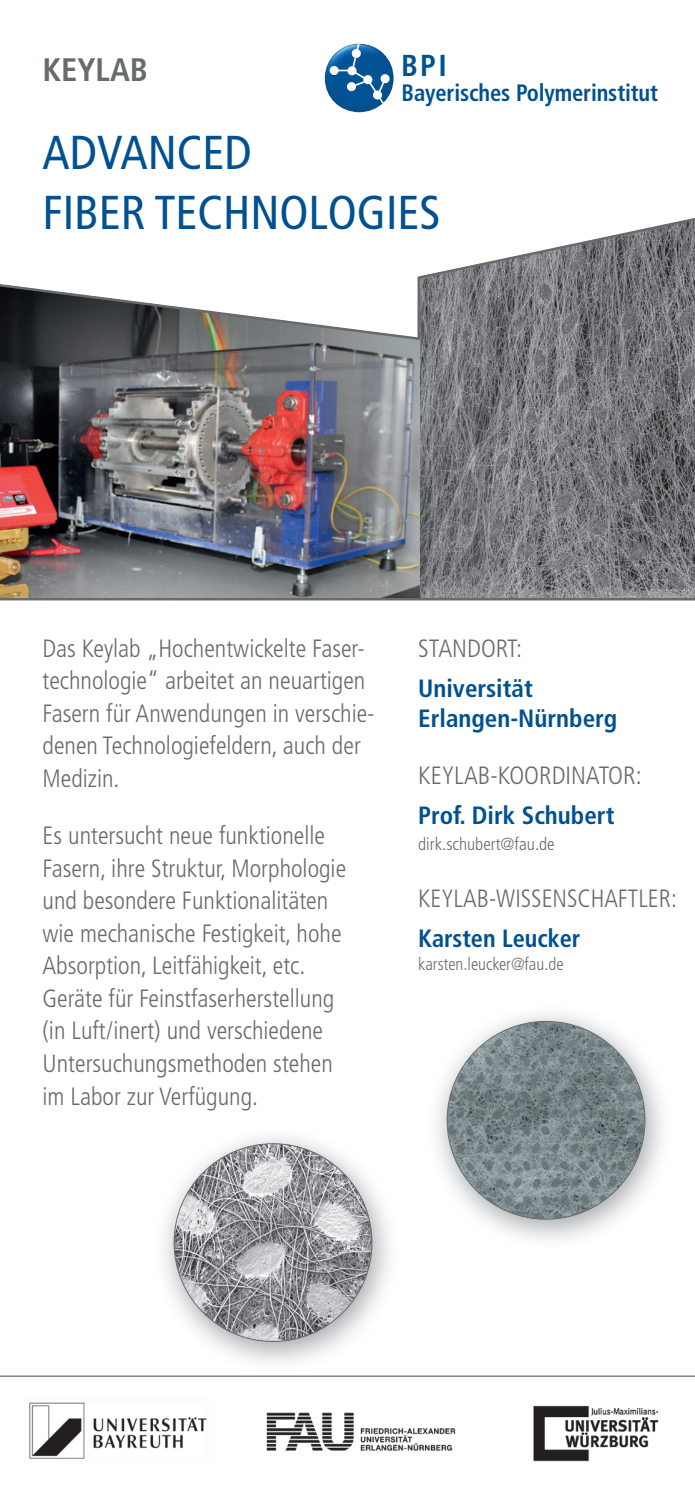
<style>
.page{position:relative;width:695px;height:1489px;background:#fff}
.page>*{position:absolute;margin:0;border:0;box-sizing:border-box;transform-origin:0 0}
.t1{font:condensed 47.5px/60px "Frutiger LT Pro";color:#015192}
.t2{font:700 condensed 32.5px "Frutiger LT Pro";color:#686b6c}
.t3{font:700 condensed 30.25px "Frutiger LT Pro";color:#015192}
.t4{font:300 condensed 25px/32.5px "Frutiger LT Pro";color:#686b6c}
.t5{font:700 condensed 25px/30px "Frutiger LT Pro";color:#015192}
.t6{font:700 condensed 23.75px "Frutiger LT Pro";letter-spacing:-.005em;color:#015192;scale:.95 1}
.t7{font:300 condensed 17.5px "Frutiger LT Pro";color:#686b6c}
</style>
<div class="page">
<img style="left:29px;top:1402px;width:178px;height:57px">
<img style="left:533px;top:1405px;width:126px;height:57px">
<img style="left:266px;top:1412px;width:190px;height:39px">
<img style="left:325px;top:44px;width:68px;height:68px;border-radius:34px">
<div style="left:329px;top:66px;width:9px;height:9px;background:#fff;border-radius:50%"></div>
<svg style="left:338px;top:44px;width:52px;height:62px"></svg>
<hr style="left:0;top:1375px;width:694px;height:1px;background:#686b6c">
<svg style="left:0;top:218px;width:694px;height:383px"></svg>
<img style="left:436px;top:1014px;width:227px;height:227px">
<img style="left:447px;top:1021px;width:198px;height:198px;border-radius:99px">
<img style="left:163px;top:1137px;width:227px;height:227px">
<img style="left:174px;top:1143px;width:198px;height:198px;border-radius:99px">
<h2 class="t2" style="left:43px;top:51px;width:107px">KEYLAB</h2>
<p class="t3" style="left:401px;top:48px;width:47px">BPI</p>
<p class="t6" style="left:401px;top:79px;width:271px">Bayerisches Polymerinstitut</p>
<h1 class="t1" style="left:43px;top:122px;width:399px">ADVANCED<br>FIBER TECHNOLOGIES</h1>
<p class="t4" style="left:43px;top:632px;width:333px">Das Keylab „Hochentwickelte Faser&shy;technologie“ arbeitet an neuartigen<br>Fasern für Anwendungen in verschie&shy;denen Technologiefeldern, auch der<br>Medizin.</p>
<p class="t4" style="left:43px;top:819px;width:305px">Es untersucht neue funktionelle Fasern, ihre Struktur, Morphologie und besondere Funktionalitäten wie mechanische Festigkeit, hohe Absorption, Leitfähigkeit, etc.<br>Geräte für Feinstfaserherstellung (in Luft/inert) und verschiedene Untersuchungsmethoden stehen im Labor zur Verfügung.</p>
<p class="t4" style="left:418px;top:632px;width:105px">STANDORT:</p>
<p class="t5" style="left:418px;top:673px;width:200px">Universität<br>Erlangen-Nürnberg</p>
<p class="t4" style="left:418px;top:759px;width:225px">KEYLAB-KOORDINATOR:</p>
<p class="t5" style="left:418px;top:800px;width:198px">Prof. Dirk Schubert</p>
<p class="t7" style="left:418px;top:833px;width:138px">dirk.schubert@fau.de</p>
<p class="t4" style="left:418px;top:882px;width:260px">KEYLAB-WISSENSCHAFTLER:</p>
<p class="t5" style="left:418px;top:923px;width:164px">Karsten Leucker</p>
<p class="t7" style="left:418px;top:953px;width:147px">karsten.leucker@fau.de</p>
</div>
